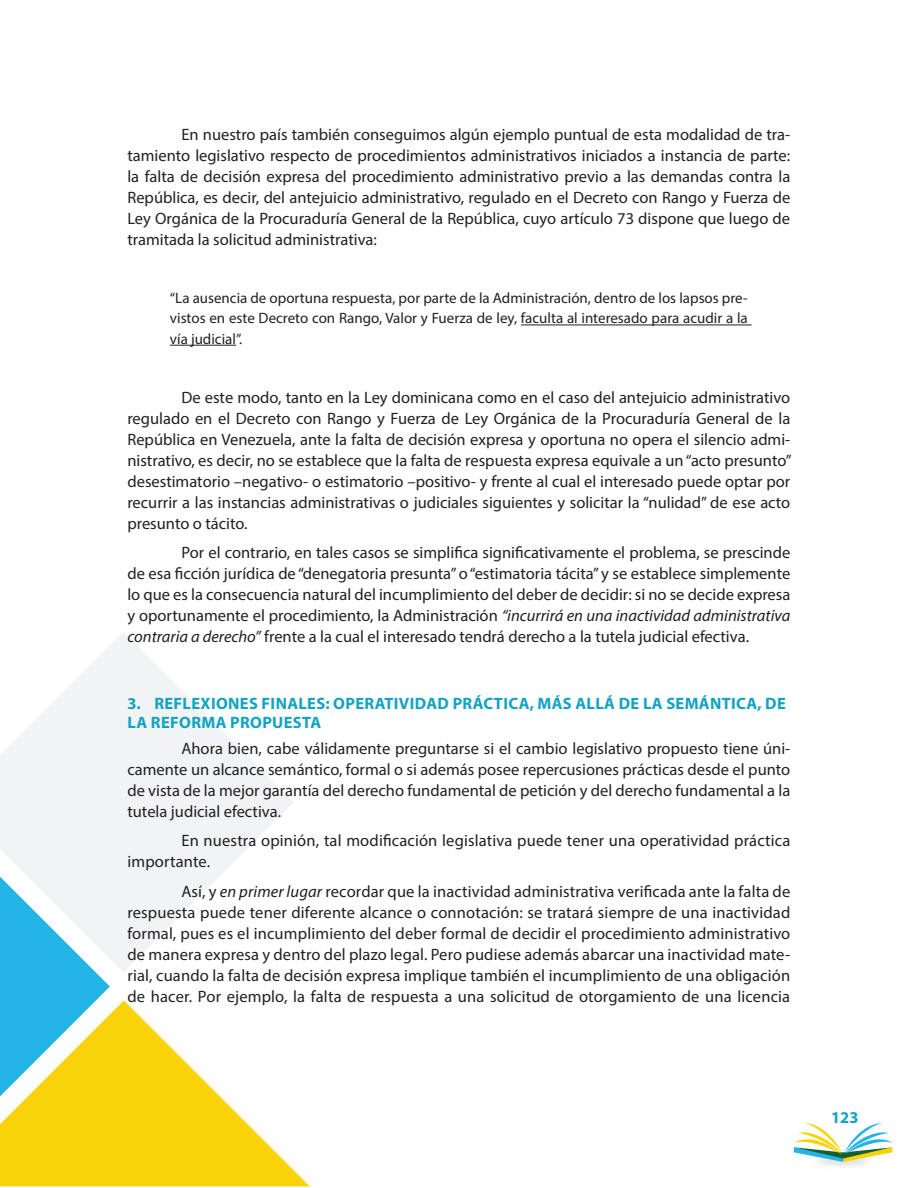
<style>
.page{position:relative;width:918px;height:1188px;background:#fff}
.page>*{position:absolute;margin:0;border:0;box-sizing:border-box;transform-origin:0 0}
.Parrafos{font:16.5px/21px "Myriad Pro";color:#231f20;text-align:justify}
.Títulos_Articulos{font:700 16.5px/19.8px "Myriad Pro";letter-spacing:.02em;color:#13a3c2}
.Citas_párrafos{font:15px/20.2px "Myriad Pro";color:#231f20;text-align:justify}
.s1{font-style:italic}
</style>
<div class="page">
<svg style="left:794px;top:1123px;width:98px;height:39px"></svg>
<svg style="left:0;top:1000px;width:310px;height:186px;fill:#f8d309"></svg>
<svg style="left:0;top:973px;width:110px;height:123px"></svg>
<svg style="left:0;top:632px;width:293px;height:341px;fill:#f2f3f4"></svg>
<hr style="left:521px;top:325px;width:231px;height:1px;background:#231f20">
<hr style="left:170px;top:345px;width:66px;height:1px;background:#231f20">
<p class="Parrafos" style="left:127px;top:124px;width:664px;text-indent:54px">En nuestro país también conseguimos algún ejemplo puntual de esta modalidad de tra&shy;tamiento legislativo respecto de procedimientos administrativos iniciados a instancia de parte: la falta de decisión expresa del procedimiento administrativo previo a las demandas contra la República, es decir, del antejuicio administrativo, regulado en el Decreto con Rango y Fuerza de Ley Orgánica de la Procuraduría General de la República, cuyo artículo 73 dispone que luego de tramitada la solicitud administrativa:</p>
<p class="Citas_párrafos" style="left:170px;top:288px;width:579px">“La ausencia de oportuna respuesta, por parte de la Administración, dentro de los lapsos pre&shy;vistos en este Decreto con Rango, Valor y Fuerza de ley, faculta al interesado para acudir a la vía judicial”.</p>
<p class="Parrafos" style="left:127px;top:386px;width:666px;text-indent:54px">De este modo, tanto en la Ley dominicana como en el caso del antejuicio administrativo regulado en el Decreto con Rango y Fuerza de Ley Orgánica de la Procuraduría General de la República en Venezuela, ante la falta de decisión expresa y oportuna no opera el silencio admi&shy;nistrativo, es decir, no se establece que la falta de respuesta expresa equivale a un “acto presunto” desestimatorio –negativo- o estimatorio –positivo- y frente al cual el interesado puede optar por recurrir a las instancias administrativas o judiciales siguientes y solicitar la “nulidad” de ese acto presunto o tácito.</p>
<p class="Parrafos" style="left:127px;top:542px;width:664px;text-indent:54px">Por el contrario, en tales casos se simplifica significativamente el problema, se prescinde de esa ficción jurídica de “denegatoria presunta” o “estimatoria tácita” y se establece simplemente lo que es la consecuencia natural del incumplimiento del deber de decidir: si no se decide expresa y oportunamente el procedimiento, la Administración <span class="s1">“incurrirá en una inactividad administrativa contraria a derecho”</span> frente a la cual el interesado tendrá derecho a la tutela judicial efectiva.</p>
<p class="Títulos_Articulos" style="left:127px;top:693px;width:660px">3. REFLEXIONES FINALES: OPERATIVIDAD PRÁCTICA, MÁS ALLÁ DE LA SEMÁNTICA, DE<br>LA REFORMA PROPUESTA</p>
<p class="Parrafos" style="left:127px;top:737px;width:664px;text-indent:54px">Ahora bien, cabe válidamente preguntarse si el cambio legislativo propuesto tiene úni&shy;camente un alcance semántico, formal o si además posee repercusiones prácticas desde el punto de vista de la mejor garantía del derecho fundamental de petición y del derecho fundamental a la tutela judicial efectiva.</p>
<p class="Parrafos" style="left:127px;top:830px;width:664px;text-indent:54px">En nuestra opinión, tal modificación legislativa puede tener una operatividad práctica importante.</p>
<p class="Parrafos" style="left:127px;top:880px;width:664px;text-indent:54px">Así, y <span class="s1">en primer lugar</span> recordar que la inactividad administrativa verificada ante la falta de respuesta puede tener diferente alcance o connotación: se tratará siempre de una inactividad formal, pues es el incumplimiento del deber formal de decidir el procedimiento administrativo de manera expresa y dentro del plazo legal. Pero pudiese además abarcar una inactividad mate&shy;rial, cuando la falta de decisión expresa implique también el incumplimiento de una obligación de hacer. Por ejemplo, la falta de respuesta a una solicitud de otorgamiento de una licencia</p>
<p class="Títulos_Articulos" style="left:831px;top:1107px;width:29px">123</p>
</div>
